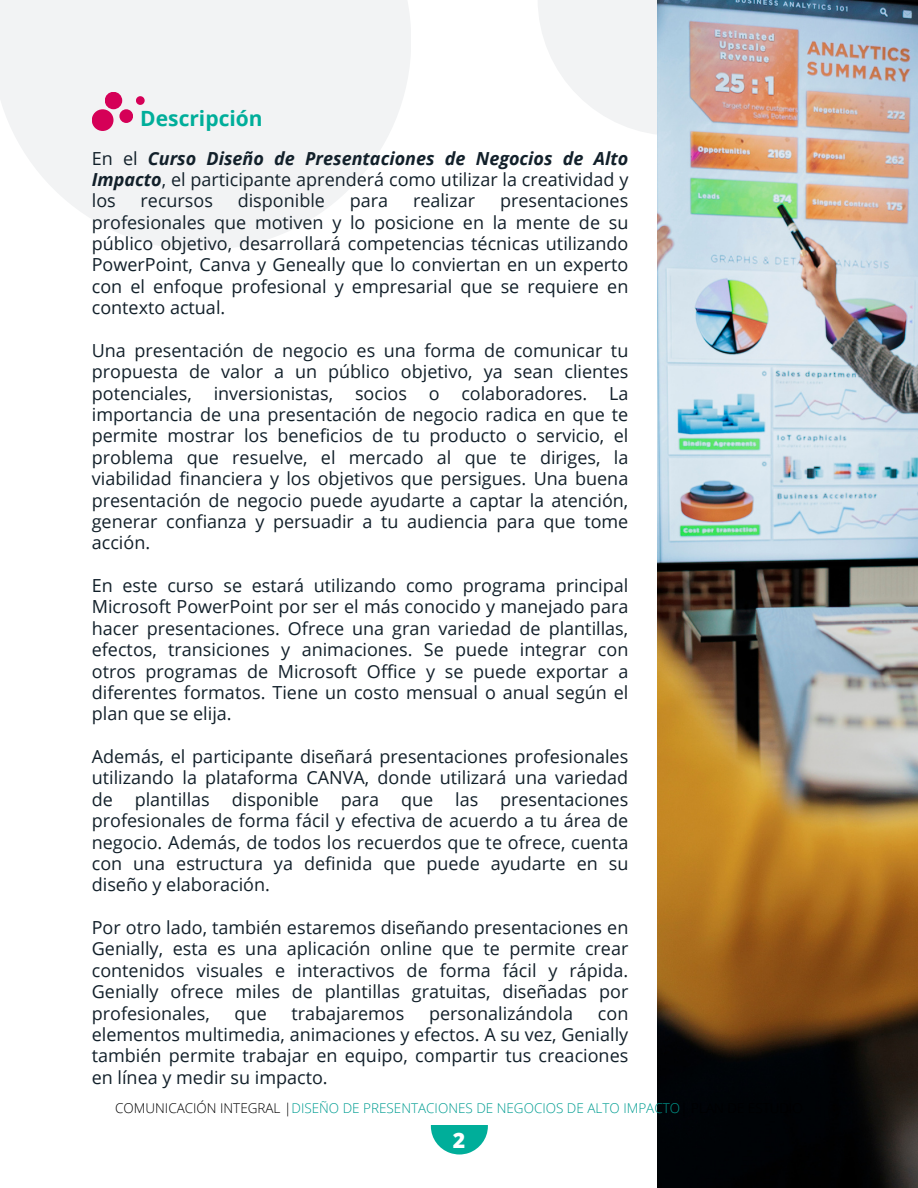
<style>
.page{position:relative;width:918px;height:1188px;background:#fff}
.page>*{position:absolute;margin:0;border:0;box-sizing:border-box;transform-origin:0 0}
.t1{font:800 21.3px "Open Sans";color:#fff}
.t2{font:700 21px "Open Sans";color:#00ae9a}
.t3{font:18px/21.3px "Open Sans";color:#12202a;text-align:justify}
.t4{font:300 13.5px "Open Sans";color:#009d92}
.s1{font-weight:700;font-style:italic}
.s2{color:#000}
</style>
<div class="page">
<div style="left:538px;top:0;width:274px;height:136px;background:linear-gradient(to bottom,#f0f1f2,#fafbfb)"></div>
<div style="left:0;top:0;width:411px;height:250px;background:linear-gradient(to right,#f4f5f5,#f5f5f6)"></div>
<div style="left:92px;top:109px;width:22px;height:22px;background:#d50057;border-radius:50%"></div>
<div style="left:105px;top:92px;width:17px;height:17px;background:#d50057;border-radius:50%"></div>
<div style="left:136px;top:96px;width:9px;height:9px;background:#d50057;border-radius:50%"></div>
<div style="left:119px;top:109px;width:14px;height:14px;background:#d50057;border-radius:50%"></div>
<svg style="left:431px;top:1125px;width:57px;height:30px"></svg>
<img style="left:657px;top:0;width:261px;height:1188px">
<p class="t2" style="left:140px;top:103px;width:124px">Descripción</p>
<p class="t3" style="left:92px;top:147px;width:538px">En el <span class="s1">Curso Diseño de Presentaciones de Negocios de Alto Impacto</span>, el participante aprenderá como utilizar la creatividad y los</p>
<p class="t3" style="left:141px;top:190px;width:74px">recursos</p>
<p class="t3" style="left:238px;top:190px;width:89px">disponible</p>
<p class="t3" style="left:350px;top:190px;width:40px">para</p>
<p class="t3" style="left:413px;top:190px;width:64px">realizar</p>
<p class="t3" style="left:92px;top:190px;width:538px;text-indent:408px">presentaciones profesionales que motiven y lo posicione en la mente de su público objetivo, desarrollará competencias técnicas utilizando PowerPoint, Canva y Geneally que lo conviertan en un experto con el enfoque profesional y empresarial que se requiere en contexto actual.</p>
<p class="t3" style="left:92px;top:339px;width:538px">Una presentación de negocio es una forma de comunicar tu propuesta de valor a un público objetivo, ya sean clientes potenciales, inversionistas, socios o colaboradores. La importancia de una presentación de negocio radica en que te permite mostrar los beneficios de tu producto o servicio, el problema que resuelve, el mercado al que te diriges, la viabilidad financiera y los objetivos que persigues. Una buena presentación de negocio puede ayudarte a captar la atención, generar confianza y persuadir a tu audiencia para que tome acción.</p>
<p class="t3" style="left:92px;top:574px;width:538px">En este curso se estará utilizando como programa principal Microsoft PowerPoint por ser el más conocido y manejado para hacer presentaciones. Ofrece una gran variedad de plantillas, efectos, transiciones y animaciones. Se puede integrar con otros programas de Microsoft Office y se puede exportar a diferentes formatos. Tiene un costo mensual o anual según el plan que se elija.</p>
<p class="t3" style="left:92px;top:745px;width:538px">Además, el participante diseñará presentaciones profesionales utilizando la plataforma CANVA, donde utilizará una variedad de plantillas disponible para que las presentaciones profesionales de forma fácil y efectiva de acuerdo a tu área de negocio. Además, de todos los recuerdos que te ofrece, cuenta con una estructura ya definida que puede ayudarte en su diseño y elaboración.</p>
<p class="t3" style="left:92px;top:916px;width:538px">Por otro lado, también estaremos diseñando presentaciones en Genially, esta es una aplicación online que te permite crear contenidos visuales e interactivos de forma fácil y rápida.<br>Genially ofrece miles de plantillas gratuitas, diseñadas por profesionales,</p>
<p class="t3" style="left:235px;top:1002px;width:34px">que</p>
<p class="t3" style="left:292px;top:1002px;width:114px">trabajaremos</p>
<p class="t3" style="left:429px;top:1002px;width:145px">personalizándola</p>
<p class="t3" style="left:92px;top:1002px;width:538px;text-indent:506px">con elementos multimedia, animaciones y efectos. A su vez, Genially también permite trabajar en equipo, compartir tus creaciones en línea y medir su impacto.</p>
<p class="t4" style="left:115px;top:1098px;width:689px"><span class="s2">COMUNICACIÓN INTEGRAL |</span>DISEÑO DE PRESENTACIONES DE NEGOCIOS DE ALTO IMPACTO<span class="s2">| PLAN DE ESTUDIO</span></p>
<p class="t1" style="left:453px;top:1125px;width:14px">2</p>
</div>
